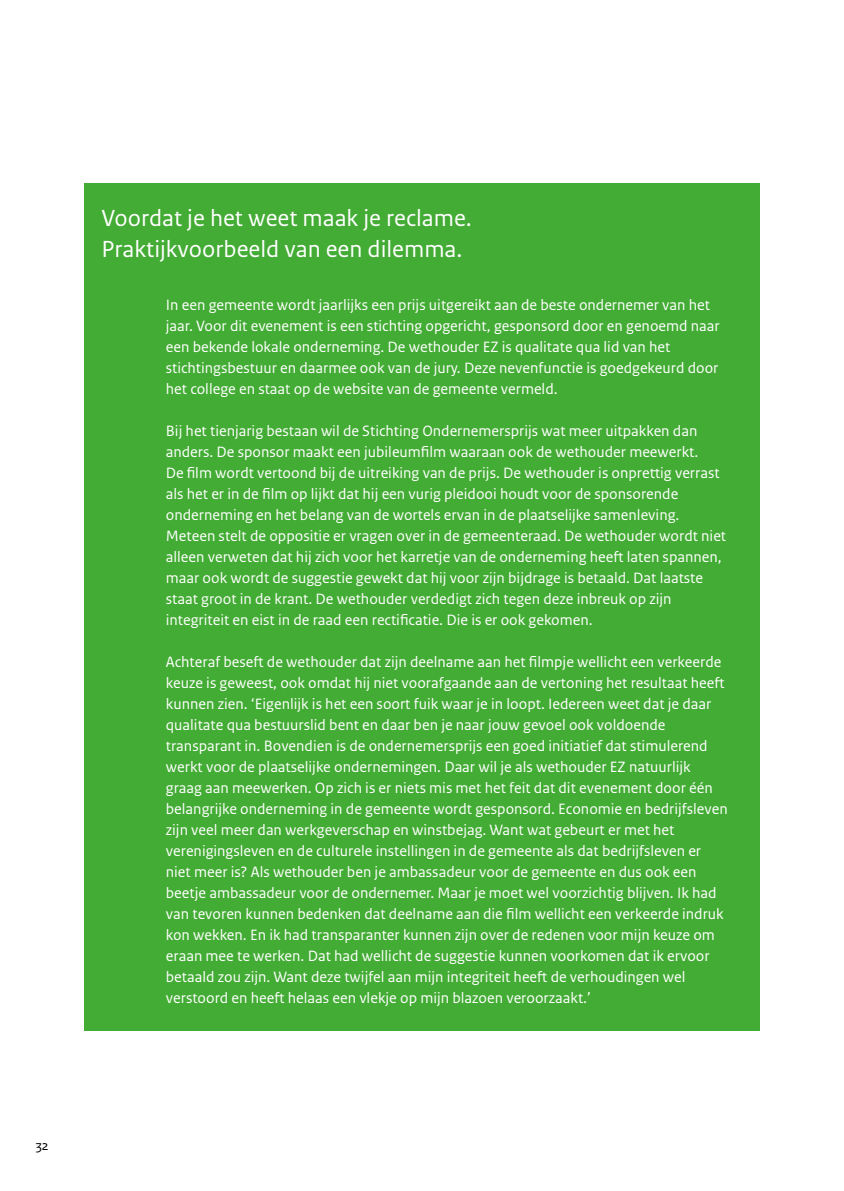
<style>
.page{position:relative;width:844px;height:1191px;background:#fff}
.page>*{position:absolute;margin:0;border:0;box-sizing:border-box;transform-origin:0 0}
.Kop_aanbevelingen_ni{font:24.5px/31.5px "Rijksoverheid Sans Text";color:#fff}
._10_RO_Broodtekst_wi{font:15.75px/21px "Rijksoverheid Sans Text";color:#fff}
.t1{font:14px "Rijksoverheid Sans Text";color:#000}
</style>
<div class="page">
<div style="left:84px;top:184px;width:675px;height:847px;background:#43ac34"></div>
<p class="Kop_aanbevelingen_ni" style="left:101px;top:202px;width:372px">Voordat je het weet maak je reclame.<br>Praktijkvoorbeeld van een dilemma.</p>
<p class="_10_RO_Broodtekst_wi" style="left:166px;top:294px;width:555px">In een gemeente wordt jaarlijks een prijs uitgereikt aan de beste ondernemer van het jaar. Voor dit evenement is een stichting opgericht, gesponsord door en genoemd naar een bekende lokale onderneming. De wethouder EZ is qualitate qua lid van het stichtingsbestuur en daarmee ook van de jury. Deze nevenfunctie is goedgekeurd door het college en staat op de website van de gemeente vermeld.</p>
<p class="_10_RO_Broodtekst_wi" style="left:166px;top:420px;width:561px">Bij het tienjarig bestaan wil de Stichting Ondernemersprijs wat meer uitpakken dan anders. De sponsor maakt een jubileumfilm waaraan ook de wethouder meewerkt.<br>De film wordt vertoond bij de uitreiking van de prijs. De wethouder is onprettig verrast als het er in de film op lijkt dat hij een vurig pleidooi houdt voor de sponsorende onderneming en het belang van de wortels ervan in de plaatselijke samenleving.<br>Meteen stelt de oppositie er vragen over in de gemeenteraad. De wethouder wordt niet alleen verweten dat hij zich voor het karretje van de onderneming heeft laten spannen, maar ook wordt de suggestie gewekt dat hij voor zijn bijdrage is betaald. Dat laatste staat groot in de krant. De wethouder verdedigt zich tegen deze inbreuk op zijn integriteit en eist in de raad een rectificatie. Die is er ook gekomen.</p>
<p class="_10_RO_Broodtekst_wi" style="left:166px;top:651px;width:563px">Achteraf beseft de wethouder dat zijn deelname aan het filmpje wellicht een verkeerde keuze is geweest, ook omdat hij niet voorafgaande aan de vertoning het resultaat heeft kunnen zien. ‘Eigenlijk is het een soort fuik waar je in loopt. Iedereen weet dat je daar qualitate qua bestuurslid bent en daar ben je naar jouw gevoel ook voldoende transparant in. Bovendien is de ondernemersprijs een goed initiatief dat stimulerend werkt voor de plaatselijke ondernemingen. Daar wil je als wethouder EZ natuurlijk graag aan meewerken. Op zich is er niets mis met het feit dat dit evenement door één belangrijke onderneming in de gemeente wordt gesponsord. Economie en bedrijfsleven zijn veel meer dan werkgeverschap en winstbejag. Want wat gebeurt er met het verenigingsleven en de culturele instellingen in de gemeente als dat bedrijfsleven er niet meer is? Als wethouder ben je ambassadeur voor de gemeente en dus ook een beetje ambassadeur voor de ondernemer. Maar je moet wel voorzichtig blijven. Ik had van tevoren kunnen bedenken dat deelname aan die film wellicht een verkeerde indruk kon wekken. En ik had transparanter kunnen zijn over de redenen voor mijn keuze om eraan mee te werken. Dat had wellicht de suggestie kunnen voorkomen dat ik ervoor betaald zou zijn. Want deze twijfel aan mijn integriteit heeft de verhoudingen wel verstoord en heeft helaas een vlekje op mijn blazoen veroorzaakt.’</p>
<p class="t1" style="left:36px;top:1137px;width:15px">32</p>
</div>
